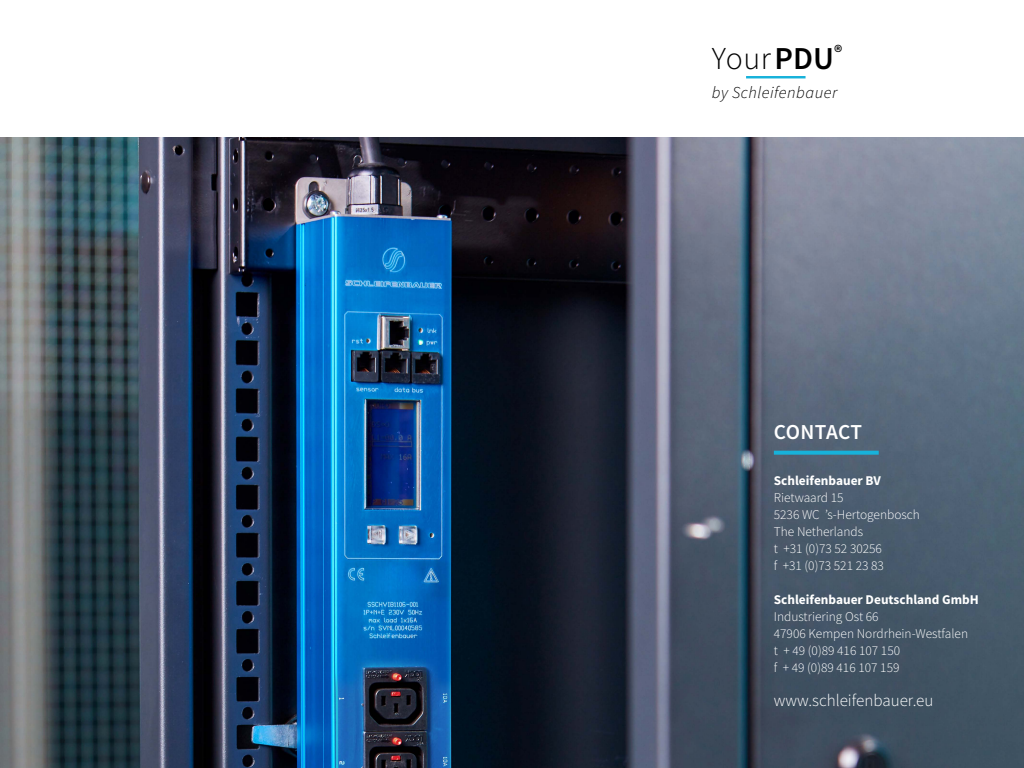
<style>
.page{position:relative;width:1024px;height:768px;background:#fff}
.page>*{position:absolute;margin:0;border:0;box-sizing:border-box;transform-origin:0 0}
.t1{font:300 31.9px "Source Sans Pro";color:#000}
.t2{font:600 21.3px "Source Sans Pro";letter-spacing:.015em;color:#fff}
.t3{font:300 17px "Source Sans Pro";color:#fff}
.t4{font:italic 300 16.6px "Source Sans Pro";letter-spacing:.025em;color:#000}
.t5{font:300 13.4px/17px "Source Sans Pro";color:#fff}
.t6{font:700 13.4px "Source Sans Pro";color:#fff}
.s1{font-weight:600}
</style>
<div class="page">
<img style="left:0;top:137px;width:1024px;height:631px">
<hr style="left:746px;top:76px;width:60px;height:2px;background:#17b2da">
<svg style="left:774px;top:451px;width:105px;height:4px"></svg>
<h1 class="t1" style="left:712px;top:39px;width:132px">Your<span class="s1">PDU</span><sup>®</sup></h1>
<p class="t4" style="left:712px;top:83px;width:128px">by Schleifenbauer</p>
<h2 class="t2" style="left:774px;top:417px;width:90px">CONTACT</h2>
<p class="t6" style="left:774px;top:472px;width:109px">Schleifenbauer BV</p>
<p class="t5" style="left:774px;top:489px;width:148px">Rietwaard 15<br>5236 WC ’s-Hertogenbosch<br>The Netherlands<br>t +31 (0)73 52 30256<br>f +31 (0)73 521 23 83</p>
<p class="t6" style="left:774px;top:591px;width:204px">Schleifenbauer Deutschland GmbH</p>
<p class="t5" style="left:774px;top:608px;width:196px">Industriering Ost 66<br>47906 Kempen Nordrhein-Westfalen t + 49 (0)89 416 107 150<br>f + 49 (0)89 416 107 159</p>
<p class="t3" style="left:774px;top:690px;width:161px">www.schleifenbauer.eu</p>
</div>
